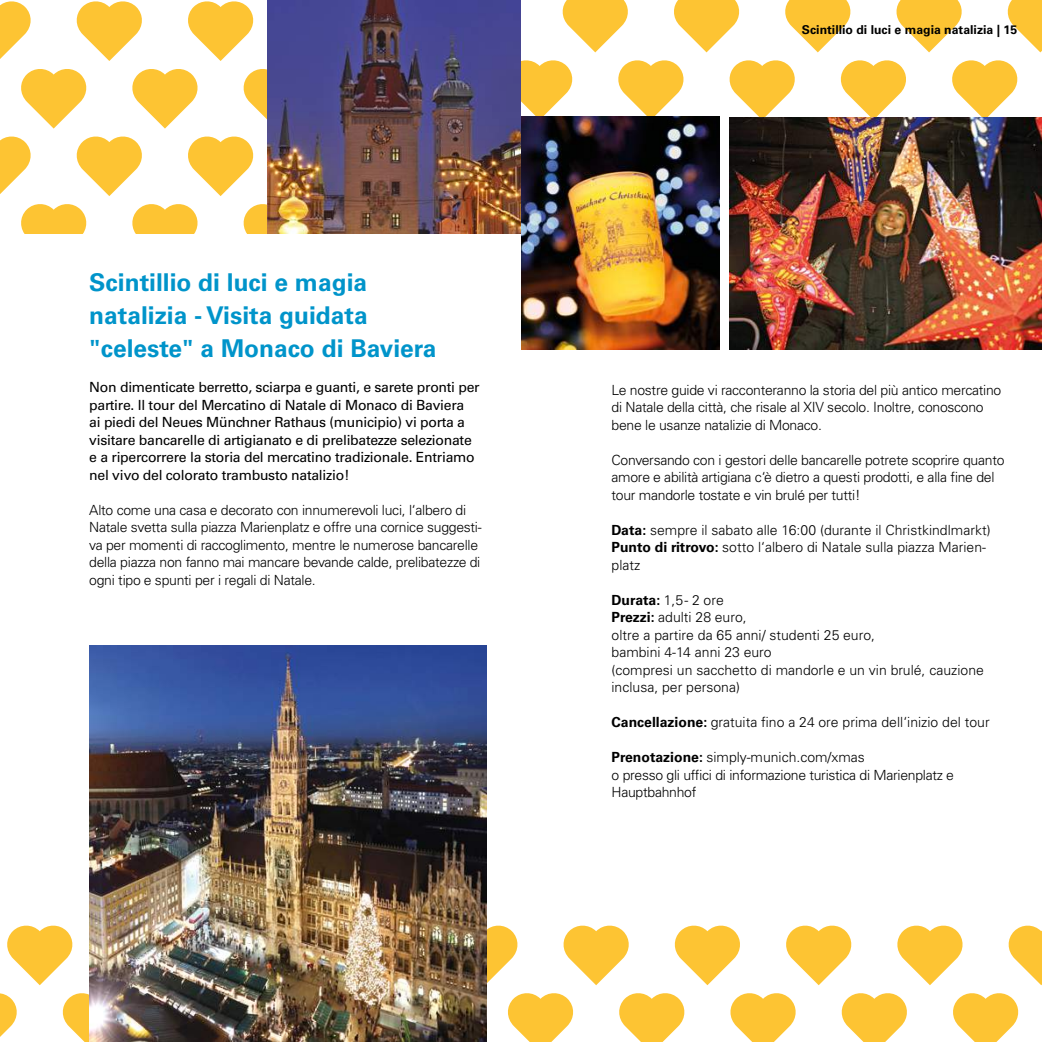
<style>
.page{position:relative;width:1042px;height:1042px;background:#fff}
.page>*{position:absolute;margin:0;border:0;box-sizing:border-box;transform-origin:0 0}
.t1{font:700 24.5px/33.2px "Univers LT Pro 65";color:#0094ca}
.t2{font:300 14px/17.5px "Univers LT Pro 45";letter-spacing:-.02em;color:#000}
.t3{font:300 14px/17.5px "Univers LT Pro 45";color:#000}
.t4{font:14px/17.5px "Univers LT Pro 55 Roman";letter-spacing:-.02em;color:#000}
.t5{font:700 12.25px "Univers LT Pro 65";color:#000}
.s1{font-family:"Univers LT Pro 65";font-weight:700}
</style>
<div class="page">
<img style="left:729px;top:117px;width:313px;height:233px">
<svg style="left:521px;top:0;width:521px;height:117px"></svg>
<svg style="left:0;top:0;width:268px;height:233px"></svg>
<img style="left:268px;top:0;width:253px;height:233px">
<svg style="left:0;top:925px;width:1042px;height:117px"></svg>
<img style="left:89px;top:645px;width:397px;height:397px">
<img style="left:521px;top:117px;width:198px;height:233px">
<h1 class="t1" style="left:89px;top:264px;width:349px">Scintillio di luci e magia natalizia - Visita guidata "celeste" a Monaco di Baviera</h1>
<p class="t4" style="left:89px;top:378px;width:392px">Non dimenticate berretto, sciarpa e guanti, e sarete pronti per partire. Il tour del Mercatino di Natale di Monaco di Baviera<br>ai piedi del Neues Münchner Rathaus (municipio) vi porta a visitare bancarelle di artigianato e di prelibatezze selezionate e a ripercorrere la storia del mercatino tradizionale. Entriamo nel vivo del colorato trambusto natalizio!</p>
<p class="t2" style="left:89px;top:500px;width:394px">Alto come una casa e decorato con innumerevoli luci, l‘albero di Natale svetta sulla piazza Marienplatz e offre una cornice suggesti&shy;va per momenti di raccoglimento, mentre le numerose bancarelle della piazza non fanno mai mancare bevande calde, prelibatezze di ogni tipo e spunti per i regali di Natale.</p>
<p class="t5" style="left:929px;top:21px;width:90px">Überschrift 03</p>
<p class="t5" style="left:802px;top:21px;width:217px">Scintillio di luci e magia natalizia | 15</p>
<p class="t2" style="left:611px;top:381px;width:391px">Le nostre guide vi racconteranno la storia del più antico mercatino di Natale della città, che risale al XIV secolo. Inoltre, conoscono bene le usanze natalizie di Monaco.</p>
<p class="t2" style="left:611px;top:451px;width:394px">Conversando con i gestori delle bancarelle potrete scoprire quanto amore e abilità artigiana c‘è dietro a questi prodotti, e alla fine del tour mandorle tostate e vin brulé per tutti!</p>
<p class="t3" style="left:611px;top:521px;width:380px"><span class="s1">Data:</span> sempre il sabato alle 16:00 (durante il Christkindlmarkt)<br><span class="s1">Punto di ritrovo:</span> sotto l‘albero di Natale sulla piazza Marien&shy;platz</p>
<p class="t3" style="left:611px;top:591px;width:374px"><span class="s1">Durata:</span> 1,5 - 2 ore<br><span class="s1">Prezzi:</span> adulti 28 euro,<br>oltre a partire da 65 anni/ studenti 25 euro,<br>bambini 4-14 anni 23 euro<br>(compresi un sacchetto di mandorle e un vin brulé, cauzione inclusa, per persona)</p>
<p class="t3" style="left:611px;top:713px;width:380px"><span class="s1">Cancellazione:</span> gratuita fino a 24 ore prima dell‘inizio del tour</p>
<p class="t2" style="left:611px;top:748px;width:344px"><span class="s1">Prenotazione:</span> simply-munich.com/xmas<br>o presso gli uffici di informazione turistica di Marienplatz e<br>Hauptbahnhof</p>
</div>
